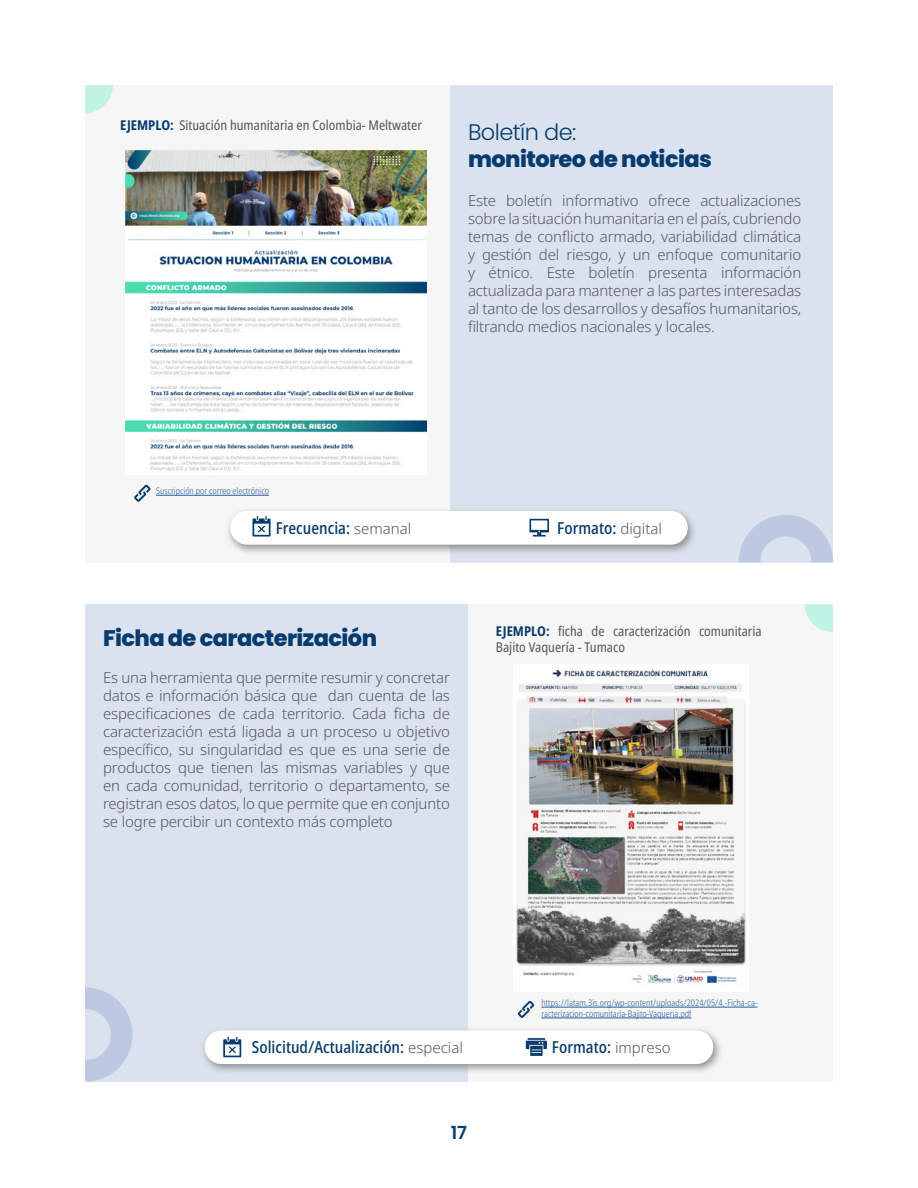
<style>
.page{position:relative;width:918px;height:1188px;background:#fff}
.page>*{position:absolute;margin:0;border:0;box-sizing:border-box;transform-origin:0 0}
.t1{font:800 22.5px "Poppins";letter-spacing:-.025em;color:#063b6d}
.t2{font:300 22.5px "Poppins";letter-spacing:-.025em;color:#063b6d}
.t3{font:600 18px "Poppins";color:#063b6d}
.t4{font:500 16.5px "Noto Sans Condensed";color:#063b6d}
.t5{font:300 15px/18px "Noto Sans";letter-spacing:-.01em;color:#575756;text-align:justify}
.t6{font:13.5px/16.2px "Noto Sans Condensed";color:#575756}
.t7{font:300 9px/10.8px "Noto Sans Condensed";color:#275b9b}
.s1{font-weight:700;color:#063b6d}
.s2{font-family:"Noto Sans";font-weight:300;font-size:15px;color:#575756}
</style>
<div class="page">
<div style="left:450px;top:85px;width:383px;height:477px;background:#dbe2ef"></div>
<div style="left:85px;top:604px;width:383px;height:478px;background:#dbe2ef"></div>
<div style="left:85px;top:85px;width:365px;height:477px;background:#f6f6f6"></div>
<div style="left:468px;top:604px;width:365px;height:478px;background:#f6f6f6"></div>
<svg style="left:739px;top:515px;width:94px;height:47px"></svg>
<svg style="left:85px;top:987px;width:48px;height:95px"></svg>
<svg style="left:805px;top:604px;width:28px;height:28px"></svg>
<svg style="left:85px;top:85px;width:28px;height:28px"></svg>
<div style="left:199px;top:1026px;width:525px;height:49px;background:#706f6f;opacity:.75"></div>
<div style="left:205px;top:1030px;width:508px;height:34px;background:#fff;border-radius:17px"></div>
<div style="left:225px;top:507px;width:473px;height:49px;background:#706f6f;opacity:.75"></div>
<div style="left:230px;top:511px;width:458px;height:34px;background:#fff;border-radius:17px"></div>
<svg style="left:253px;top:516px;width:18px;height:21px"></svg>
<svg style="left:223px;top:1037px;width:18px;height:20px"></svg>
<svg style="left:529px;top:519px;width:20px;height:18px"></svg>
<svg style="left:526px;top:1038px;width:21px;height:18px"></svg>
<svg style="left:134px;top:485px;width:17px;height:17px"></svg>
<img style="left:126px;top:151px;width:300px;height:320px">
<hr style="left:156px;top:495px;width:113px;height:1px;background:#275b9b">
<svg style="left:518px;top:1001px;width:16px;height:17px"></svg>
<img style="left:516px;top:669px;width:230px;height:314px">
<hr style="left:541px;top:1007px;width:217px;height:1px;background:#275b9b">
<hr style="left:541px;top:1018px;width:151px;height:1px;background:#275b9b">
<p class="t6" style="left:120px;top:118px;width:303px"><span class="s1">EJEMPLO:</span> Situación humanitaria en Colombia- Meltwater</p>
<h1 class="t2" style="left:468px;top:119px;width:110px">Boletín de:</h1>
<h1 class="t1" style="left:468px;top:146px;width:246px">monitoreo de noticias</h1>
<p class="t5" style="left:468px;top:192px;width:335px">Este boletín informativo ofrece actualizaciones sobre la situación humanitaria en el país, cubriendo temas de conflicto armado, variabilidad climática y gestión del riesgo, y un enfoque comunitario y étnico. Este boletín presenta información actualizada para mantener a las partes interesadas al tanto de los desarrollos y desafíos humanitarios, filtrando medios nacionales y locales.</p>
<p class="t7" style="left:156px;top:486px;width:114px">Suscripción por correo electrónico</p>
<p class="t4" style="left:276px;top:516px;width:137px">Frecuencia: <span class="s2">semanal</span></p>
<h1 class="t1" style="left:103px;top:625px;width:276px">Ficha de caracterización</h1>
<p class="t5" style="left:103px;top:668px;width:348px">Es una herramienta que permite resumir y concretar datos e información básica que dan cuenta de las especificaciones de cada territorio. Cada ficha de caracterización está ligada a un proceso u objetivo específico, su singularidad es que es una serie de productos que tienen las mismas variables y que en cada comunidad, territorio o departamento, se registran esos datos, lo que permite que en conjunto se logre percibir un contexto más completo</p>
<p class="t4" style="left:557px;top:516px;width:106px">Formato: <span class="s2">digital</span></p>
<p class="t6" style="left:496px;top:623px;width:267px"><span class="s1">EJEMPLO:</span> ficha de caracterización comunitaria<br>Bajito Vaquería - Tumaco</p>
<p class="t7" style="left:541px;top:998px;width:218px">https://latam.3is.org/wp-content/uploads/2024/05/4.-Ficha-ca&shy;racterizacion-comunitaria-Bajito-Vaqueria.pdf</p>
<p class="t4" style="left:252px;top:1035px;width:213px">Solicitud/Actualización: <span class="s2">especial</span></p>
<p class="t3" style="left:451px;top:1123px;width:18px">17</p>
<p class="t4" style="left:552px;top:1035px;width:120px">Formato: <span class="s2">impreso</span></p>
</div>
